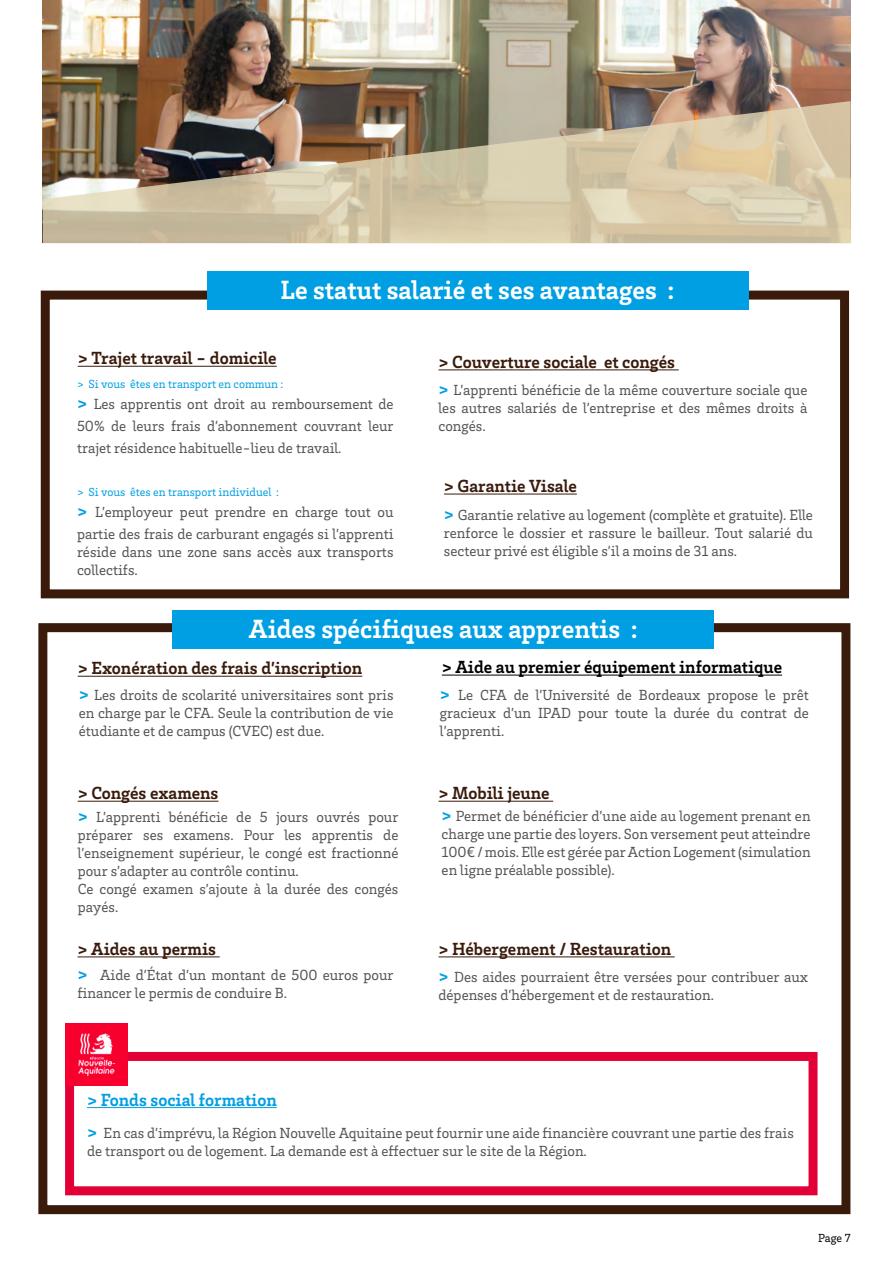
<style>
.page{position:relative;width:893px;height:1263px;background:#fff}
.page>*{position:absolute;margin:0;border:0;box-sizing:border-box;transform-origin:0 0}
.t1{font:700 27px "Brix Slab";color:#fff}
.t2{font:700 18px "Brix Slab";color:#3a1b0b}
.t3{font:700 18px "Brix Slab";color:#000}
.t4{font:700 18px "Brix Slab";color:#009fe3}
.t5{font:15px/18px "Brix Slab";color:#555454;text-align:justify}
.t6{font:12px "Brix Slab";color:#009fe3}
.t7{font:12px "Brix Slab";color:#000}
.s1{font-weight:700;font-size:18px;color:#009fe3}
</style>
<div class="page">
<div style="left:41px;top:291px;width:808px;height:307px;border:9px solid #3a1b0b"></div>
<div style="left:207px;top:271px;width:541px;height:39px;background:#009fe3"></div>
<hr style="left:78px;top:366px;width:199px;height:1px;background:#3a1b0b">
<hr style="left:439px;top:369px;width:240px;height:1px;background:#3a1b0b">
<hr style="left:444px;top:494px;width:133px;height:1px;background:#3a1b0b">
<div style="left:38px;top:623px;width:812px;height:591px;border:9px solid #3a1b0b"></div>
<div style="left:173px;top:610px;width:541px;height:39px;background:#009fe3"></div>
<hr style="left:78px;top:676px;width:284px;height:1px;background:#3a1b0b">
<hr style="left:439px;top:956px;width:236px;height:1px;background:#3a1b0b">
<hr style="left:442px;top:675px;width:340px;height:1px;background:#000">
<hr style="left:78px;top:956px;width:142px;height:1px;background:#3a1b0b">
<hr style="left:439px;top:801px;width:114px;height:1px;background:#3a1b0b">
<hr style="left:78px;top:801px;width:140px;height:1px;background:#3a1b0b">
<hr style="left:87px;top:1107px;width:190px;height:1px;background:#009fe3">
<div style="left:65px;top:1052px;width:752px;height:143px;border:9px solid #e20037"></div>
<img style="left:65px;top:1023px;width:62px;height:62px">
<img style="left:43px;top:0;width:807px;height:101px">
<img style="left:43px;top:101px;width:808px;height:142px">
<h1 class="t1" style="left:280px;top:272px;width:395px">Le statut salarié et ses avantages :</h1>
<p class="t2" style="left:78px;top:347px;width:201px">&gt; Trajet travail - domicile</p>
<p class="t2" style="left:439px;top:350px;width:238px">&gt; Couverture sociale et congés</p>
<p class="t6" style="left:77px;top:376px;width:208px">&gt; Si vous êtes en transport en commun :</p>
<p class="t5" style="left:77px;top:393px;width:318px;line-height:21.6px"><span class="s1">&gt;</span> Les apprentis ont droit au remboursement de 50% de leurs frais d’abonnement couvrant leur trajet résidence habituelle-lieu de travail.</p>
<p class="t6" style="left:77px;top:484px;width:204px">&gt; Si vous êtes en transport individuel :</p>
<p class="t5" style="left:77px;top:501px;width:318px;line-height:21.6px"><span class="s1">&gt;</span> L’employeur peut prendre en charge tout ou partie des frais de carburant engagés si l’apprenti</p>
<p class="t5" style="left:77px;top:542px;width:318px">réside dans une zone sans accès aux transports collectifs.</p>
<p class="t5" style="left:439px;top:380px;width:370px"><span class="s1">&gt;</span> L’apprenti bénéficie de la même couverture sociale que les autres salariés de l’entreprise et des mêmes droits à congés.</p>
<p class="t2" style="left:444px;top:474px;width:134px">&gt; Garantie Visale</p>
<p class="t5" style="left:444px;top:505px;width:370px"><span class="s1">&gt;</span> Garantie relative au logement (complète et gratuite). Elle renforce le dossier et rassure le bailleur. Tout salarié du secteur privé est éligible s’il a moins de 31 ans.</p>
<h1 class="t1" style="left:249px;top:611px;width:390px">Aides spécifiques aux apprentis :</h1>
<p class="t2" style="left:78px;top:656px;width:286px">&gt; Exonération des frais d’inscription</p>
<p class="t3" style="left:442px;top:655px;width:342px">&gt; Aide au premier équipement informatique</p>
<p class="t5" style="left:79px;top:685px;width:316px"><span class="s1">&gt;</span> Les droits de scolarité universitaires sont pris en charge par le CFA. Seule la contribution de vie étudiante et de campus (CVEC) est due.</p>
<p class="t5" style="left:440px;top:685px;width:370px"><span class="s1">&gt;</span> Le CFA de l’Université de Bordeaux propose le prêt gracieux d’un IPAD pour toute la durée du contrat de l’apprenti.</p>
<p class="t2" style="left:78px;top:781px;width:142px">&gt; Congés examens</p>
<p class="t2" style="left:439px;top:781px;width:113px">&gt; Mobili jeune</p>
<p class="t5" style="left:78px;top:807px;width:322px;text-align:left"><span class="s1">&gt;</span> L’apprenti bénéficie de 5 jours ouvrés pour préparer ses examens. Pour les apprentis de l’enseignement supérieur, le congé est fractionné pour s’adapter au contrôle continu.<br>Ce congé examen s’ajoute à la durée des congés payés.</p>
<p class="t5" style="left:442px;top:806px;width:370px"><span class="s1">&gt;</span> Permet de bénéficier d’une aide au logement prenant en charge une partie des loyers. Son versement peut atteindre 100€ / mois. Elle est gérée par Action Logement (simulation en ligne préalable possible).</p>
<p class="t2" style="left:78px;top:937px;width:140px">&gt; Aides au permis</p>
<p class="t5" style="left:78px;top:965px;width:318px"><span class="s1">&gt;</span> Aide d’État d’un montant de 500 euros pour financer le permis de conduire B.</p>
<p class="t4" style="left:87px;top:1088px;width:191px">&gt; Fonds social formation</p>
<p class="t2" style="left:439px;top:937px;width:234px">&gt; Hébergement / Restauration</p>
<p class="t5" style="left:438px;top:967px;width:371px"><span class="s1">&gt;</span> Des aides pourraient être versées pour contribuer aux dépenses d’hébergement et de restauration.</p>
<p class="t5" style="left:87px;top:1123px;width:708px"><span class="s1">&gt;</span> En cas d’imprévu, la Région Nouvelle Aquitaine peut fournir une aide financière couvrant une partie des frais de transport ou de logement. La demande est à effectuer sur le site de la Région.</p>
<p class="t7" style="left:818px;top:1230px;width:34px">Page 7</p>
</div>
